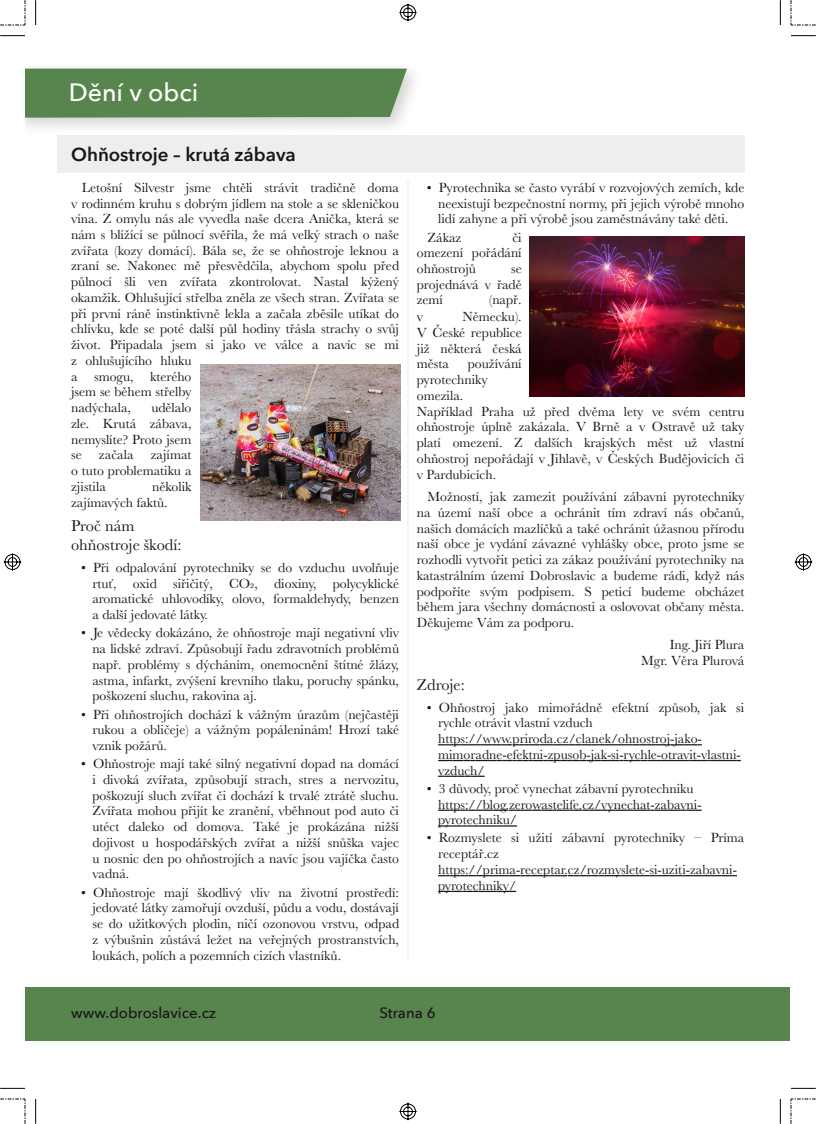
<style>
.page{position:relative;width:816px;height:1124px;background:#fff}
.page>*{position:absolute;margin:0;border:0;box-sizing:border-box;transform-origin:0 0}
.t1{font:500 25px "Avenir Next";color:#fff}
.t2{font:600 18.75px "Avenir Next";color:#181715}
.t3{font:16.25px/18.6px "Baskerville";color:#181715}
.t4{font:500 15px "Avenir Next";color:#181715}
.t5{font:13.75px/15.8px "Baskerville";color:#181715;text-align:justify}
</style>
<div class="page">
<div style="left:25px;top:60px;width:401px;height:77px;background:#181715;opacity:.2"></div>
<div style="left:25px;top:69px;width:382px;height:49px;background:#58854d"></div>
<div style="left:57px;top:135px;width:687px;height:37px;background:#eeeeec"></div>
<svg style="left:438px;top:744px;width:263px;height:1px"></svg>
<svg style="left:438px;top:760px;width:302px;height:1px"></svg>
<svg style="left:438px;top:775px;width:46px;height:2px"></svg>
<svg style="left:438px;top:809px;width:263px;height:2px"></svg>
<svg style="left:438px;top:825px;width:79px;height:1px"></svg>
<svg style="left:438px;top:875px;width:298px;height:1px"></svg>
<svg style="left:438px;top:891px;width:78px;height:1px"></svg>
<hr style="left:407px;top:179px;width:1px;height:779px;background:#eeeeec">
<img style="left:530px;top:236px;width:214px;height:161px">
<img style="left:201px;top:364px;width:200px;height:156px">
<div style="left:25px;top:987px;width:765px;height:54px;background:#58854d"></div>
<svg style="left:0;top:1088px;width:25px;height:1px"></svg>
<svg style="left:35px;top:1099px;width:1px;height:24px"></svg>
<svg style="left:0;top:35px;width:25px;height:1px"></svg>
<svg style="left:35px;top:0;width:1px;height:25px"></svg>
<svg style="left:791px;top:1088px;width:24px;height:1px"></svg>
<svg style="left:779px;top:1099px;width:1px;height:24px"></svg>
<svg style="left:791px;top:35px;width:24px;height:1px"></svg>
<svg style="left:779px;top:0;width:1px;height:25px"></svg>
<svg style="left:0;top:1098px;width:26px;height:25px"></svg>
<svg style="left:0;top:0;width:26px;height:26px"></svg>
<svg style="left:790px;top:1098px;width:25px;height:25px"></svg>
<svg style="left:790px;top:0;width:25px;height:26px"></svg>
<svg style="left:399px;top:1102px;width:18px;height:18px"></svg>
<svg style="left:3px;top:553px;width:19px;height:18px"></svg>
<svg style="left:399px;top:3px;width:18px;height:19px"></svg>
<svg style="left:794px;top:553px;width:18px;height:18px"></svg>
<h1 class="t1" style="left:69px;top:76px;width:131px">Dění v obci</h1>
<h2 class="t2" style="left:71px;top:142px;width:226px">Ohňostroje – krutá zábava</h2>
<p class="t5" style="left:71px;top:179px;width:329px;text-align:left;text-indent:11px">Letošní Silvestr jsme chtěli strávit tradičně doma v rodinném kruhu s dobrým jídlem na stole a se skleničkou vína. Z omylu nás ale vyvedla naše dcera Anička, která se nám s blížící se půlnocí svěřila, že má velký strach o naše zvířata (kozy domácí). Bála se, že se ohňostroje leknou a zraní se. Nakonec mě přesvědčila, abychom spolu před půlnocí šli ven zvířata zkontrolovat. Nastal kýžený okamžik. Ohlušující střelba zněla ze všech stran. Zvířata se při první ráně instinktivně lekla a začala zběsile utíkat do chlívku, kde se poté další půl hodiny třásla strachy o svůj život. Připadala jsem si jako ve válce a navíc se mi z ohlušujícího hluku<br>a smogu, kterého<br>jsem se během střelby<br>nadýchala,</p>
<p class="t5" style="left:71px;top:400px;width:122px;text-indent:80px">udělalo zle. Krutá zábava, nemyslíte? Proto jsem se</p>
<p class="t5" style="left:71px;top:447px;width:122px;text-indent:80px">zajímat o tuto problematiku a zjistila</p>
<p class="t5" style="left:99px;top:447px;width:36px">začala</p>
<p class="t5" style="left:71px;top:478px;width:122px;text-indent:81px">několik zajímavých faktů.</p>
<p class="t3" style="left:71px;top:517px;width:112px">Proč nám ohňostroje škodí:</p>
<p class="t5" style="left:92px;top:559px;width:308px;text-indent:-11px">• Při odpalování pyrotechniky se do vzduchu uvolňuje rtuť, oxid siřičitý, CO₂, dioxiny, polycyklické aromatické uhlovodíky, olovo, formaldehydy, benzen a další jedovaté látky.</p>
<p class="t5" style="left:92px;top:625px;width:308px;text-indent:-11px">• Je vědecky dokázáno, že ohňostroje mají negativní vliv na lidské zdraví. Způsobují řadu zdravotních problémů např. problémy s dýcháním, onemocnění štítné žlázy, astma, infarkt, zvýšení krevního tlaku, poruchy spánku, poškození sluchu, rakovina aj.</p>
<p class="t5" style="left:92px;top:706px;width:308px;text-indent:-11px">• Při ohňostrojích dochází k vážným úrazům (nejčastěji rukou a obličeje) a vážným popáleninám! Hrozí také vznik požárů.</p>
<p class="t5" style="left:92px;top:756px;width:308px;text-indent:-11px">• Ohňostroje mají také silný negativní dopad na domácí i divoká zvířata, způsobují strach, stres a nervozitu, poškozují sluch zvířat či dochází k trvalé ztrátě sluchu.<br>Zvířata mohou přijít ke zranění, vběhnout pod auto či utéct daleko od domova. Také je prokázána nižší dojivost u hospodářských zvířat a nižší snůška vajec u nosnic den po ohňostrojích a navíc jsou vajíčka často vadná.</p>
<p class="t5" style="left:92px;top:884px;width:308px;text-indent:-11px">• Ohňostroje mají škodlivý vliv na životní prostředí: jedovaté látky zamořují ovzduší, půdu a vodu, dostávají se do užitkových plodin, ničí ozonovou vrstvu, odpad z výbušnin zůstává ležet na veřejných prostranstvích, loukách, polích a pozemních cizích vlastníků.</p>
<p class="t5" style="left:438px;top:179px;width:308px;text-indent:-11px">• Pyrotechnika se často vyrábí v rozvojových zemích, kde neexistují bezpečnostní normy, při jejich výrobě mnoho lidí zahyne a při výrobě jsou zaměstnávány také děti.</p>
<p class="t5" style="left:427px;top:229px;width:35px">Zákaz</p>
<p class="t5" style="left:417px;top:229px;width:106px;text-indent:95px">či omezení pořádání ohňostrojů</p>
<p class="t5" style="left:417px;top:261px;width:106px;text-indent:94px">se projednává v řadě zemí</p>
<p class="t5" style="left:489px;top:292px;width:34px">(např.</p>
<p class="t5" style="left:417px;top:308px;width:106px;text-indent:45px">Německu).<br>V České republice již některá česká města</p>
<p class="t5" style="left:417px;top:308px;width:8px">v</p>
<p class="t5" style="left:417px;top:356px;width:329px;text-align:left;text-indent:51px">používání<br>pyrotechniky<br>omezila.<br>Například Praha už před dvěma lety ve svém centru ohňostroje úplně zakázala. V Brně a v Ostravě už taky platí omezení. Z dalších krajských měst už vlastní ohňostroj nepořádají v Jihlavě, v Českých Budějovicích či v Pardubicích.</p>
<p class="t5" style="left:417px;top:489px;width:329px;text-indent:11px">Možností, jak zamezit používání zábavní pyrotechniky na území naší obce a ochránit tím zdraví nás občanů, našich domácích mazlíčků a také ochránit úžasnou přírodu naší obce je vydání závazné vyhlášky obce, proto jsme se rozhodli vytvořit petici za zákaz používání pyrotechniky na katastrálním území Dobroslavic a budeme rádi, když nás podpoříte svým podpisem. S peticí budeme obcházet během jara všechny domácnosti a oslovovat občany města.<br>Děkujeme Vám za podporu.</p>
<p class="t5" style="left:641px;top:636px;width:105px;text-align:right">Ing. Jiří Plura<br>Mgr. Věra Plurová</p>
<p class="t3" style="left:417px;top:675px;width:49px">Zdroje:</p>
<p class="t5" style="left:438px;top:699px;width:308px;text-align:left;text-indent:-11px">• Ohňostroj jako mimořádně efektní způsob, jak si rychle otrávit vlastní vzduch https://www.priroda.cz/clanek/ohnostroj-jako&shy;mimoradne-efektni-zpusob-jak-si-rychle-otravit-vlastni&shy;vzduch/</p>
<p class="t5" style="left:438px;top:780px;width:265px;text-align:left;text-indent:-11px">• 3 důvody, proč vynechat zábavní pyrotechniku https://blog.zerowastelife.cz/vynechat-zabavni&shy;pyrotechniku/</p>
<p class="t5" style="left:438px;top:830px;width:308px;text-align:left;text-indent:-11px">• Rozmyslete si užití zábavní pyrotechniky – Príma receptář.cz https://prima-receptar.cz/rozmyslete-si-uziti-zabavni&shy;pyrotechniky/</p>
<p class="t4" style="left:71px;top:1003px;width:146px">www.dobroslavice.cz</p>
<p class="t4" style="left:379px;top:1003px;width:58px">Strana 6</p>
</div>
